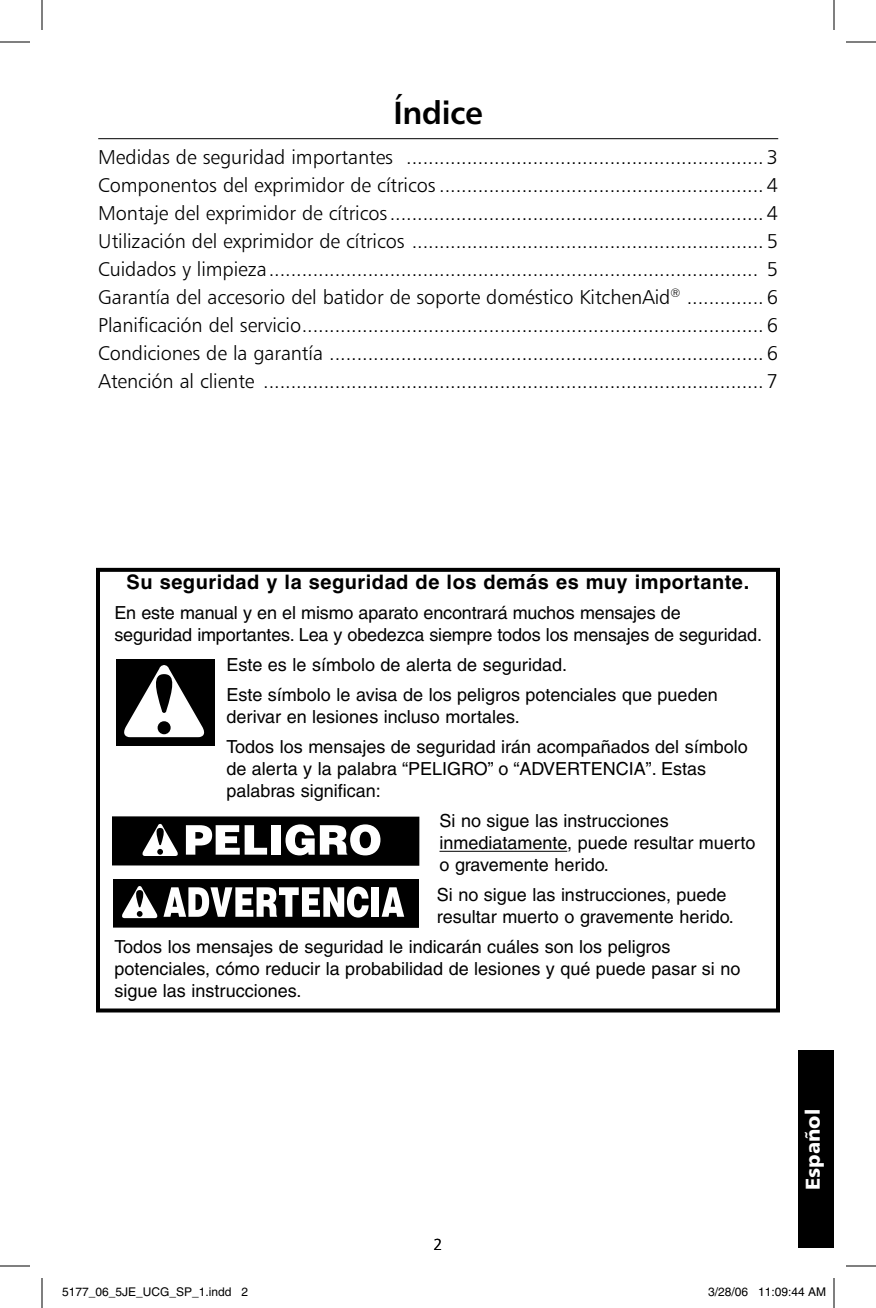
<style>
.page{position:relative;width:876px;height:1308px;background:#fff}
.page>*{position:absolute;margin:0;border:0;box-sizing:border-box;transform-origin:0 0}
.Head{font:32px "Humanist 777 BT Bold B";letter-spacing:-.015em;color:#000}
.t1{font:20px "Humanist 777 BT Light B";letter-spacing:-.005em;color:#000}
.t2{font:700 20px "Helvetica";letter-spacing:.025em;color:#000}
.t3{font:20px "Humanist 777 BT Black B";color:#fff}
.t4{font:18px/22px "Helvetica";color:#000}
.t5{font:16px "Humanist 777 BT Light B";color:#000}
.t6{font:12px "Helvetica";color:#000}
</style>
<div class="page">
<div style="left:798px;top:1050px;width:36px;height:198px;background:#000"></div>
<hr style="left:98px;top:138px;width:680px;height:1px;background:#000">
<hr style="left:440px;top:851px;width:127px;height:1px;background:#000">
<div style="left:96px;top:568px;width:684px;height:444px;border:4px solid #000"></div>
<div style="left:116px;top:659px;width:98px;height:86px;background:#000"></div>
<svg style="left:124px;top:665px;width:81px;height:73px"></svg>
<div style="left:113px;top:816px;width:306px;height:50px;background:#000"></div>
<svg style="left:186px;top:825px;width:81px;height:30px"></svg>
<div style="left:271px;top:825px;width:10px;height:30px;background:#fff"></div>
<svg style="left:286px;top:824px;width:94px;height:31px"></svg>
<svg style="left:142px;top:823px;width:36px;height:33px"></svg>
<div style="left:113px;top:879px;width:306px;height:49px;background:#000"></div>
<div style="left:372px;top:887px;width:7px;height:30px;background:#fff"></div>
<svg style="left:382px;top:887px;width:22px;height:30px"></svg>
<svg style="left:122px;top:886px;width:247px;height:33px"></svg>
<hr style="left:0;top:42px;width:30px;height:1px;background:#000">
<hr style="left:846px;top:42px;width:30px;height:1px;background:#000">
<hr style="left:0;top:1266px;width:30px;height:1px;background:#000">
<hr style="left:846px;top:1266px;width:30px;height:1px;background:#000">
<hr style="left:42px;top:0;width:1px;height:30px;background:#000">
<hr style="left:42px;top:1278px;width:1px;height:30px;background:#000">
<hr style="left:834px;top:0;width:1px;height:30px;background:#000">
<hr style="left:834px;top:1278px;width:1px;height:30px;background:#000">
<p class="Head" style="left:394px;top:92px;width:91px">Índice</p>
<p class="t1" style="left:98px;top:145px;width:681px">Medidas de seguridad importantes ................................................................. 3</p>
<p class="t1" style="left:98px;top:173px;width:681px">Componentos del exprimidor de cítricos ........................................................... 4</p>
<p class="t1" style="left:98px;top:201px;width:681px">Montaje del exprimidor de cítricos .................................................................... 4</p>
<p class="t1" style="left:98px;top:229px;width:681px">Utilización del exprimidor de cítricos ................................................................ 5</p>
<p class="t1" style="left:98px;top:257px;width:681px">Cuidados y limpieza ......................................................................................... 5</p>
<p class="t1" style="left:98px;top:285px;width:681px">Garantía del accesorio del batidor de soporte doméstico KitchenAid<sup>®</sup> .............. 6</p>
<p class="t1" style="left:98px;top:313px;width:681px">Planificación del servicio .................................................................................... 6</p>
<p class="t1" style="left:98px;top:341px;width:681px">Condiciones de la garantía ............................................................................... 6</p>
<p class="t1" style="left:98px;top:369px;width:681px">Atención al cliente ........................................................................................... 7</p>
<p class="t2" style="left:127px;top:570px;width:624px">Su seguridad y la seguridad de los demás es muy importante.</p>
<p class="t4" style="left:114px;top:602px;width:649px">En este manual y en el mismo aparato encontrará muchos mensajes de seguridad importantes. Lea y obedezca siempre todos los mensajes de seguridad.</p>
<p class="t4" style="left:226px;top:654px;width:342px">Este es le símbolo de alerta de seguridad.</p>
<p class="t4" style="left:226px;top:684px;width:493px">Este símbolo le avisa de los peligros potenciales que pueden derivar en lesiones incluso mortales.</p>
<p class="t4" style="left:226px;top:736px;width:523px">Todos los mensajes de seguridad irán acompañados del símbolo de alerta y la palabra “PELIGRO” o “ADVERTENCIA”. Estas palabras significan:</p>
<p class="t4" style="left:440px;top:810px;width:317px">Si no sigue las instrucciones inmediatamente, puede resultar muerto o gravemente herido.</p>
<p class="t4" style="left:437px;top:884px;width:299px">Si no sigue las instrucciones, puede resultar muerto o gravemente herido.</p>
<p class="t4" style="left:114px;top:936px;width:628px">Todos los mensajes de seguridad le indicarán cuáles son los peligros potenciales, cómo reducir la probabilidad de lesiones y qué puede pasar si no sigue las instrucciones.</p>
<p class="t5" style="left:434px;top:1235px;width:10px">2</p>
<p class="t3" style="left:800px;top:1190px;width:82px;rotate:-90deg">Español</p>
<p class="t6" style="left:62px;top:1285px;width:188px">5177_06_5JE_UCG_SP_1.indd 2</p>
<p class="t6" style="left:708px;top:1285px;width:120px">3/28/06 11:09:44 AM</p>
</div>
